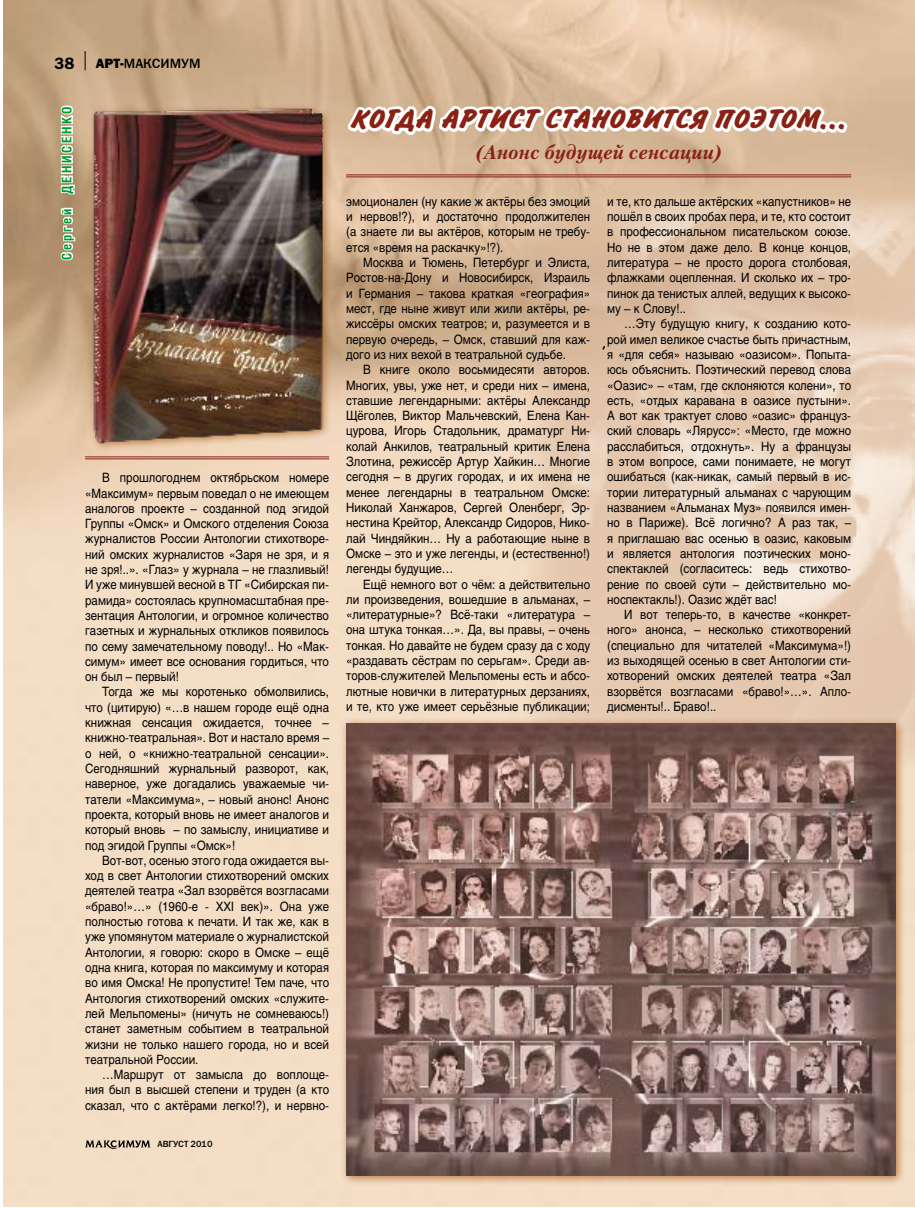
<style>
.page{position:relative;width:915px;height:1208px;background:#fff}
.page>*{position:absolute;margin:0;border:0;box-sizing:border-box;transform-origin:0 0}
.t1{font:700 27px "Inform C";letter-spacing:.03em;color:#892114;scale:1.17 1}
.t2{font:italic 700 19.5px "Petersburg C";letter-spacing:.01em;color:#892114}
.t3{font:16.5px "Franklin Gothic Demi C";color:#000}
.t4{font:13.5px "Franklin Gothic Medium C";color:#000}
.t5{font:700 13.35px "Helios Cond";letter-spacing:.215em;color:#009b30}
.t6{font:12.75px/15.3px "Helios";color:#000;text-align:justify;scale:.9 1}
.t7{font:9px "Franklin Gothic Medium C";color:#000}
.s1{font-family:"Franklin Gothic Heavy C"}
</style>
<div class="page">
<img style="left:3px;top:0;width:911px;height:1206px">
<img style="left:524px;top:196px;width:390px;height:571px">
<hr style="left:346px;top:174px;width:504px;height:1px;background:#892114">
<hr style="left:346px;top:176px;width:504px;height:1px;background:#892114">
<svg style="left:55px;top:206px;width:26px;height:55px"></svg>
<svg style="left:59px;top:104px;width:17px;height:92px"></svg>
<svg style="left:600px;top:344px;width:6px;height:7px"></svg>
<svg style="left:343px;top:93px;width:508px;height:60px"></svg>
<hr style="left:85px;top:456px;width:244px;height:1px;background:#892114">
<hr style="left:85px;top:458px;width:244px;height:1px;background:#892114">
<div style="left:340px;top:717px;width:564px;height:468px;background:#a75c1b;opacity:.75"></div>
<img style="left:346px;top:723px;width:548px;height:452px">
<div style="left:88px;top:103px;width:244px;height:350px;background:#a75c1b;opacity:.75"></div>
<img style="left:85px;top:100px;width:244px;height:346px">
<svg style="left:85px;top:51px;width:1px;height:19px"></svg>
<svg style="left:85px;top:1140px;width:65px;height:9px"></svg>
<p class="t3" style="left:54px;top:54px;width:22px">38</p>
<p class="t4" style="left:96px;top:56px;width:106px"><span class="s1">АРТ-</span>МАКСИМУМ</p>
<p class="t5" style="left:59px;top:260px;width:155px;rotate:-90deg">Сергей ДЕНИСЕНКО</p>
<h1 class="t1" style="left:350px;top:104px;width:425px">КОГДА АРТИСТ СТАНОВИТСЯ ПОЭТОМ…</h1>
<h2 class="t2" style="left:474px;top:140px;width:250px">(Анонс будущей сенсации)</h2>
<p class="t6" style="left:346px;top:194px;width:272px">эмоционален (ну какие ж актёры без эмоций и нервов!?), и достаточно продолжителен (а знаете ли вы актёров, которым не требу&shy;ется «время на раскачку»!?).</p>
<p class="t6" style="left:346px;top:255px;width:272px;text-indent:17px">Москва и Тюмень, Петербург и Элиста, Ростов-на-Дону и Новосибирск, Израиль и Германия – такова краткая «география» мест, где ныне живут или жили актёры, ре&shy;жиссёры омских театров; и, разумеется и в первую очередь, – Омск, ставший для каж&shy;дого из них вехой в театральной судьбе.</p>
<p class="t6" style="left:346px;top:362px;width:272px;text-indent:17px">В книге около восьмидесяти авторов.<br>Многих, увы, уже нет, и среди них – имена, ставшие легендарными: актёры Александр Щёголев, Виктор Мальчевский, Елена Кан&shy;цурова, Игорь Стадольник, драматург Ни&shy;колай Анкилов, театральный критик Елена Злотина, режиссёр Артур Хайкин… Многие сегодня – в других городах, и их имена не менее легендарны в театральном Омске:<br>Николай Ханжаров, Сергей Оленберг, Эр&shy;нестина Крейтор, Александр Сидоров, Нико&shy;лай Чиндяйкин… Ну а работающие ныне в Омске – это и уже легенды, и (естественно!) легенды будущие…</p>
<p class="t6" style="left:346px;top:576px;width:272px;text-indent:17px">Ещё немного вот о чём: а действительно ли произведения, вошедшие в альманах, – «литературные»? Всё-таки «литература – она штука тонкая…». Да, вы правы, – очень тонкая. Но давайте не будем сразу да с ходу «раздавать сёстрам по серьгам». Среди ав&shy;торов-служителей Мельпомены есть и абсо&shy;лютные новички в литературных дерзаниях, и те, кто уже имеет серьёзные публикации;</p>
<p class="t6" style="left:607px;top:194px;width:272px">и те, кто дальше актёрских «капустников» не пошёл в своих пробах пера, и те, кто состоит в профессиональном писательском союзе.<br>Но не в этом даже дело. В конце концов, литература – не просто дорога столбовая, флажками оцепленная. И сколько их – тро&shy;пинок да тенистых аллей, ведущих к высоко&shy;му – к Слову!..</p>
<p class="t6" style="left:607px;top:316px;width:272px;text-indent:17px">…Эту будущую книгу, к созданию кото&shy;рой имел великое счастье быть причастным, я «для себя» называю «оазисом». Попыта&shy;юсь объяснить. Поэтический перевод слова «Оазис» – «там, где склоняются колени», то есть, «отдых каравана в оазисе пустыни».<br>А вот как трактует слово «оазис» француз&shy;ский словарь «Лярусс»: «Место, где можно расслабиться, отдохнуть». Ну а французы в этом вопросе, сами понимаете, не могут ошибаться (как-никак, самый первый в ис&shy;тории литературный альманах с чарующим названием «Альманах Муз» появился имен&shy;но в Париже). Всё логично? А раз так, – я приглашаю вас осенью в оазис, каковым и является антология поэтических моно&shy;спектаклей (согласитесь: ведь стихотво&shy;рение по своей сути – действительно мо&shy;носпектакль!). Оазис ждёт вас!</p>
<p class="t6" style="left:607px;top:607px;width:272px;text-indent:17px">И вот теперь-то, в качестве «конкрет&shy;ного» анонса, – несколько стихотворений (специально для читателей «Максимума»!) из выходящей осенью в свет Антологии сти&shy;хотворений омских деятелей театра «Зал взорвётся возгласами «браво!»…». Апло&shy;дисменты!.. Браво!..</p>
<p class="t6" style="left:85px;top:470px;width:272px;text-indent:17px">В прошлогоднем октябрьском номере «Максимум» первым поведал о не имеющем аналогов проекте – созданной под эгидой Группы «Омск» и Омского отделения Союза журналистов России Антологии стихотворе&shy;ний омских журналистов «Заря не зря, и я не зря!..». «Глаз» у журнала – не глазливый!<br>И уже минувшей весной в ТГ «Сибирская пи&shy;рамида» состоялась крупномасштабная пре&shy;зентация Антологии, и огромное количество газетных и журнальных откликов появилось по сему замечательному поводу!.. Но «Мак&shy;симум» имеет все основания гордиться, что он был – первый!</p>
<p class="t6" style="left:85px;top:684px;width:272px;text-indent:17px">Тогда же мы коротенько обмолвились, что (цитирую) «…в нашем городе ещё одна книжная сенсация ожидается, точнее – книжно-театральная». Вот и настало время – о ней, о «книжно-театральной сенсации».<br>Сегодняшний журнальный разворот, как, наверное, уже догадались уважаемые чи&shy;татели «Максимума», – новый анонс! Анонс проекта, который вновь не имеет аналогов и который вновь – по замыслу, инициативе и под эгидой Группы «Омск»!</p>
<p class="t6" style="left:85px;top:852px;width:272px;text-indent:17px">Вот-вот, осенью этого года ожидается вы&shy;ход в свет Антологии стихотворений омских деятелей театра «Зал взорвётся возгласами «браво!»…» (1960-е - XXI век)». Она уже полностью готова к печати. И так же, как в уже упомянутом материале о журналистской Антологии, я говорю: скоро в Омске – ещё одна книга, которая по максимуму и которая во имя Омска! Не пропустите! Тем паче, что Антология стихотворений омских «служите&shy;лей Мельпомены» (ничуть не сомневаюсь!) станет заметным событием в театральной жизни не только нашего города, но и всей театральной России.</p>
<p class="t6" style="left:85px;top:1066px;width:272px;text-indent:17px">…Маршрут от замысла до воплоще&shy;ния был в высшей степени и труден (а кто сказал, что с актёрами легко!?), и нервно-</p>
<p class="t7" style="left:157px;top:1139px;width:57px">АВГУСТ 2010</p>
</div>
